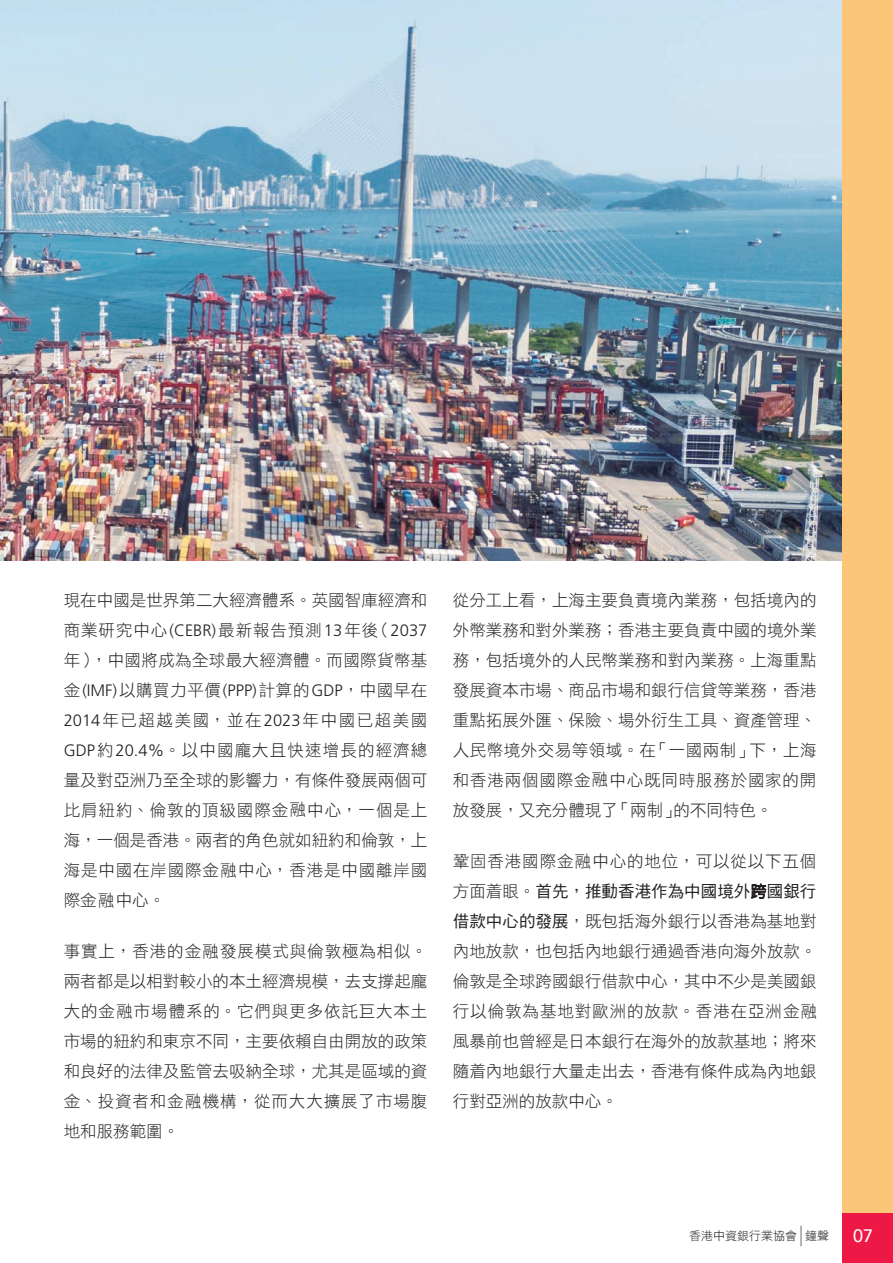
<style>
.page{position:relative;width:893px;height:1263px;background:#fff}
.page>*{position:absolute;margin:0;border:0;box-sizing:border-box;transform-origin:0 0}
.t1{font:500 18px "Avenir";color:#fff}
.a_text{font:16.5px/30px "DF Hei HK W3";color:#231f20;text-align:justify}
.t2{font:12px "DF Li Hei HK W3";color:#231f20}
.s1{font-family:"Frutiger LT Std";font-weight:300}
.s2{font-family:"bank fs 3"}
.s3{font-family:"DF Hei HK W5"}
.s4{font-family:"Microsoft Jheng Hei"}
</style>
<div class="page">
<img style="left:0;top:0;width:842px;height:560px">
<div style="left:842px;top:0;width:51px;height:1263px;background:#fdc577"></div>
<div style="left:842px;top:1213px;width:51px;height:50px;background:#ed1845"></div>
<svg style="left:801px;top:1226px;width:1px;height:20px"></svg>
<p class="a_text" style="left:64px;top:584px;width:365px">現在中國是世界第二大經濟體系。英國智庫經濟和商業研究中心<span class="s1">(CEBR)</span>最新報告預測<span class="s1">13</span>年後（<span class="s1">2037</span>年），中國將成為全球最大經濟體。而國際貨幣基金<span class="s1">(IMF)</span>以購買力平價<span class="s1">(PPP)</span>計算的<span class="s1">GDP</span>，中國早在<span class="s1">2014</span>年已超越美國，並在<span class="s1">2023</span>年中國已超美國<span class="s1">GDP</span>約<span class="s1">20.4%</span>。以中國龐大且快速增長的經濟總量及對亞洲乃至全球的影響力，有條件發展兩個可比肩紐約、倫敦的頂級國際金<span class="s2">A</span>中心，一個是上海，一個是香港。兩者的角色就如紐約和倫敦，上海是中國在岸國際金<span class="s2">A</span>中心，香港是中國離岸國際金<span class="s2">A</span>中心。</p>
<p class="a_text" style="left:64px;top:936px;width:365px">事實上，香港的金<span class="s2">A</span>發展模式與倫敦極為相似。兩者都是以相對較小的本土經濟規模，去支撐起龐大的金<span class="s2">A</span>市場體系的。它們與更多依託巨大本土市場的紐約和東京不同，主要依賴自由開放的政策和良好的法律及監管去吸納全球，尤其是區域的資金、投資者和金<span class="s2">A</span>機構，從而大大擴展了市場腹地和服務範圍。</p>
<p class="a_text" style="left:453px;top:584px;width:365px">從分工上看，上海主要負責境內業務，包括境內的外幣業務和對外業務；香港主要負責中國的境外業務，包括境外的人民幣業務和對內業務。上海重點發展資本市場、商品市場和銀行信貸等業務，香港重點拓展外匯、保險、場外衍生工具、資產管理、人民幣境外交易等領域。在「一國兩制」下，上海和香港兩個國際金<span class="s2">A</span>中心既同時服務於國家的開放發展，又充分體現了「兩制」的不同特色。</p>
<p class="a_text" style="left:453px;top:846px;width:365px">鞏固香港國際金<span class="s2">A</span>中心的地位，可以從以下五個方面着眼。<span class="s3">首先，推動香港作為中國境外</span><span class="s4">跨</span><span class="s3">國銀行借款中心的發展</span>，既包括海外銀行以香港為基地對內地放款，也包括內地銀行通過香港向海外放款。倫敦是全球跨國銀行借款中心，其中不少是美國銀行以倫敦為基地對歐洲的放款。香港在亞洲金<span class="s2">A</span>風暴前也曾經是日本銀行在海外的放款基地；將來隨着內地銀行大量走出去，香港有條件成為內地銀行對亞洲的放款中心。</p>
<p class="t2" style="left:689px;top:1229px;width:141px">香港中資銀行業協會 鐘聲</p>
<p class="t1" style="left:853px;top:1220px;width:22px">07</p>
</div>
